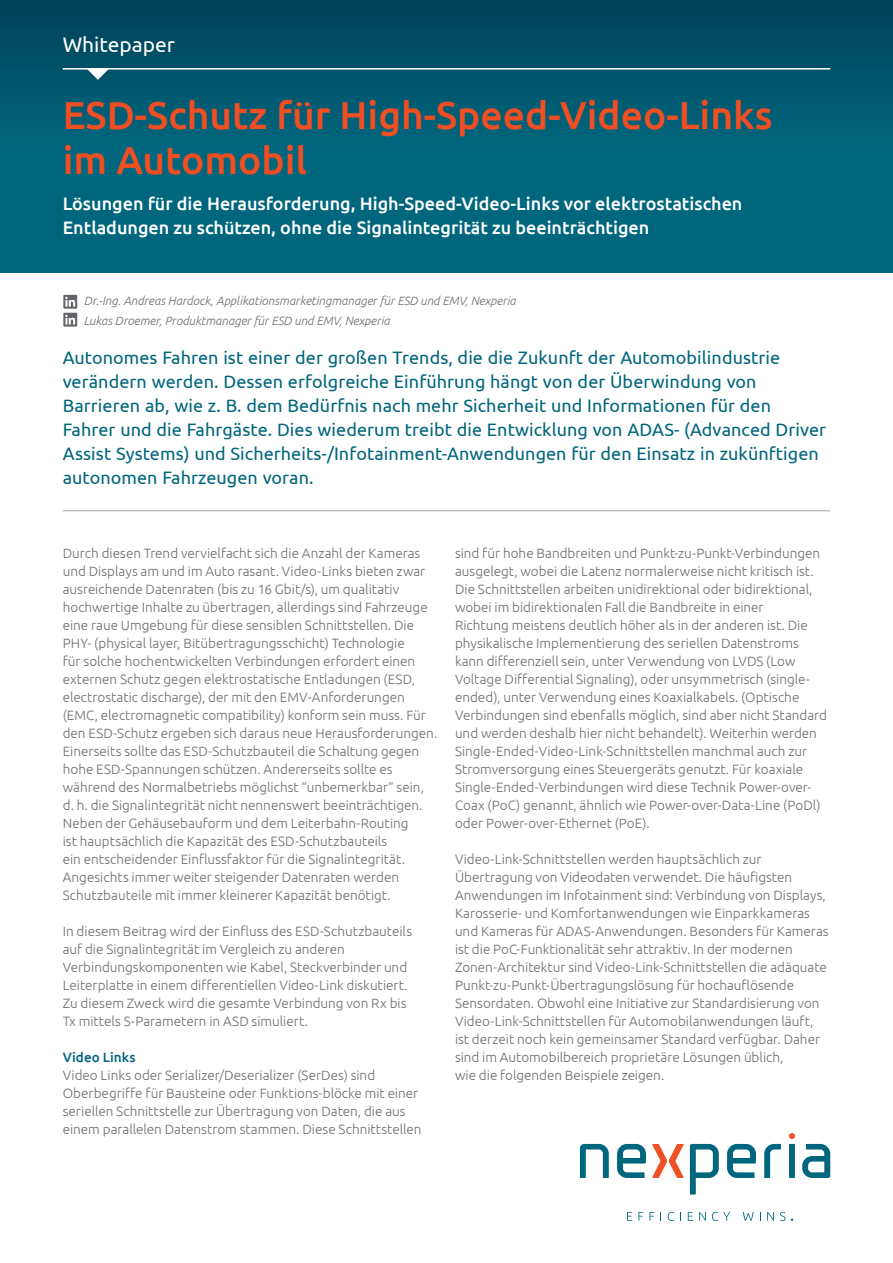
<style>
.page{position:relative;width:893px;height:1263px;background:#fff}
.page>*{position:absolute;margin:0;border:0;box-sizing:border-box;transform-origin:0 0}
.t1{font:500 39px/45px "Ubuntu";color:#f04e23}
.t2{font:21px "Ubuntu";color:#fff}
.t3{font:18px/24px "Ubuntu";letter-spacing:.005em;color:#00667d}
.t4{font:500 18px/24px "Ubuntu";color:#fff}
.t5{font:300 13.5px/18px "Ubuntu";color:#6d6e71}
.t6{font:500 13.5px "Ubuntu";color:#00667d}
.t7{font:italic 300 12px/19.5px "Ubuntu";color:#6d6e71}
</style>
<div class="page">
<div style="left:0;top:0;width:893px;height:272px;background:linear-gradient(to bottom,#00495f,#006f86)"></div>
<hr style="left:63px;top:510px;width:767px;height:1px;background:#a7a9ac">
<svg style="left:63px;top:295px;width:14px;height:32px"></svg>
<hr style="left:64px;top:68px;width:765px;height:2px;background:#fff">
<svg style="left:87px;top:69px;width:22px;height:11px"></svg>
<svg style="left:627px;top:1212px;width:5px;height:9px"></svg>
<svg style="left:638px;top:1212px;width:5px;height:9px"></svg>
<svg style="left:649px;top:1212px;width:5px;height:9px"></svg>
<svg style="left:668px;top:1212px;width:6px;height:9px"></svg>
<svg style="left:688px;top:1212px;width:5px;height:9px"></svg>
<svg style="left:699px;top:1212px;width:7px;height:9px"></svg>
<svg style="left:712px;top:1212px;width:18px;height:9px"></svg>
<svg style="left:743px;top:1212px;width:11px;height:9px"></svg>
<svg style="left:767px;top:1212px;width:7px;height:9px"></svg>
<svg style="left:780px;top:1212px;width:5px;height:9px"></svg>
<svg style="left:580px;top:1144px;width:29px;height:34px"></svg>
<svg style="left:690px;top:1144px;width:29px;height:50px"></svg>
<svg style="left:764px;top:1144px;width:17px;height:34px"></svg>
<svg style="left:802px;top:1144px;width:28px;height:34px"></svg>
<svg style="left:617px;top:1144px;width:29px;height:34px"></svg>
<svg style="left:727px;top:1144px;width:29px;height:34px"></svg>
<svg style="left:789px;top:1133px;width:6px;height:45px"></svg>
<svg style="left:652px;top:1144px;width:32px;height:34px"></svg>
<h2 class="t2" style="left:63px;top:32px;width:114px">Whitepaper</h2>
<h1 class="t1" style="left:63px;top:92px;width:711px">ESD-Schutz für High-Speed-Video-Links im Automobil</h1>
<h3 class="t4" style="left:63px;top:191px;width:681px">Lösungen für die Herausforderung, High-Speed-Video-Links vor elektrostatischen<br>Entladungen zu schützen, ohne die Signalintegrität zu beeinträchtigen</h3>
<p class="t7" style="left:84px;top:291px;width:433px">Dr.-Ing. Andreas Hardock, Applikationsmarketingmanager für ESD und EMV, Nexperia<br>Lukas Droemer, Produktmanager für ESD und EMV, Nexperia</p>
<p class="t3" style="left:63px;top:345px;width:765px">Autonomes Fahren ist einer der großen Trends, die die Zukunft der Automobilindustrie verändern werden. Dessen erfolgreiche Einführung hängt von der Überwindung von Barrieren ab, wie z. B. dem Bedürfnis nach mehr Sicherheit und Informationen für den Fahrer und die Fahrgäste. Dies wiederum treibt die Entwicklung von ADAS- (Advanced Driver Assist Systems) und Sicherheits-/Infotainment-Anwendungen für den Einsatz in zukünftigen autonomen Fahrzeugen voran.</p>
<p class="t5" style="left:63px;top:544px;width:376px">Durch diesen Trend vervielfacht sich die Anzahl der Kameras und Displays am und im Auto rasant. Video-Links bieten zwar ausreichende Datenraten (bis zu 16 Gbit/s), um qualitativ hochwertige Inhalte zu übertragen, allerdings sind Fahrzeuge eine raue Umgebung für diese sensiblen Schnittstellen. Die PHY- (physical layer, Bitübertragungsschicht) Technologie<br>für solche hochentwickelten Verbindungen erfordert einen externen Schutz gegen elektrostatische Entladungen (ESD, electrostatic discharge), der mit den EMV-Anforderungen (EMC, electromagnetic compatibility) konform sein muss. Für den ESD-Schutz ergeben sich daraus neue Herausforderungen.<br>Einerseits sollte das ESD-Schutzbauteil die Schaltung gegen hohe ESD-Spannungen schützen. Andererseits sollte es während des Normalbetriebs möglichst “unbemerkbar” sein, d. h. die Signalintegrität nicht nennenswert beeinträchtigen.<br>Neben der Gehäusebauform und dem Leiterbahn-Routing<br>ist hauptsächlich die Kapazität des ESD-Schutzbauteils<br>ein entscheidender Einflussfaktor für die Signalintegrität.<br>Angesichts immer weiter steigender Datenraten werden Schutzbauteile mit immer kleinerer Kapazität benötigt.</p>
<p class="t5" style="left:63px;top:922px;width:351px">In diesem Beitrag wird der Einfluss des ESD-Schutzbauteils auf die Signalintegrität im Vergleich zu anderen Verbindungskomponenten wie Kabel, Steckverbinder und Leiterplatte in einem differentiellen Video-Link diskutiert.<br>Zu diesem Zweck wird die gesamte Verbindung von Rx bis Tx mittels S-Parametern in ASD simuliert.</p>
<p class="t6" style="left:63px;top:1049px;width:74px">Video Links</p>
<p class="t5" style="left:63px;top:1066px;width:360px">Video Links oder Serializer/Deserializer (SerDes) sind Oberbegriffe für Bausteine oder Funktions-blöcke mit einer seriellen Schnittstelle zur Übertragung von Daten, die aus einem parallelen Datenstrom stammen. Diese Schnittstellen</p>
<p class="t5" style="left:455px;top:544px;width:374px">sind für hohe Bandbreiten und Punkt-zu-Punkt-Verbindungen ausgelegt, wobei die Latenz normalerweise nicht kritisch ist.<br>Die Schnittstellen arbeiten unidirektional oder bidirektional, wobei im bidirektionalen Fall die Bandbreite in einer<br>Richtung meistens deutlich höher als in der anderen ist. Die physikalische Implementierung des seriellen Datenstroms kann differenziell sein, unter Verwendung von LVDS (Low Voltage Differential Signaling), oder unsymmetrisch (single&shy;ended), unter Verwendung eines Koaxialkabels. (Optische Verbindungen sind ebenfalls möglich, sind aber nicht Standard und werden deshalb hier nicht behandelt). Weiterhin werden Single-Ended-Video-Link-Schnittstellen manchmal auch zur Stromversorgung eines Steuergeräts genutzt. Für koaxiale Single-Ended-Verbindungen wird diese Technik Power-over-Coax (PoC) genannt, ähnlich wie Power-over-Data-Line (PoDl) oder Power-over-Ethernet (PoE).</p>
<p class="t5" style="left:455px;top:850px;width:375px">Video-Link-Schnittstellen werden hauptsächlich zur Übertragung von Videodaten verwendet. Die häufigsten Anwendungen im Infotainment sind: Verbindung von Displays, Karosserie- und Komfortanwendungen wie Einparkkameras und Kameras für ADAS-Anwendungen. Besonders für Kameras ist die PoC-Funktionalität sehr attraktiv. In der modernen Zonen-Architektur sind Video-Link-Schnittstellen die adäquate Punkt-zu-Punkt-Übertragungslösung für hochauflösende Sensordaten. Obwohl eine Initiative zur Standardisierung von Video-Link-Schnittstellen für Automobilanwendungen läuft, ist derzeit noch kein gemeinsamer Standard verfügbar. Daher sind im Automobilbereich proprietäre Lösungen üblich,<br>wie die folgenden Beispiele zeigen.</p>
</div>
